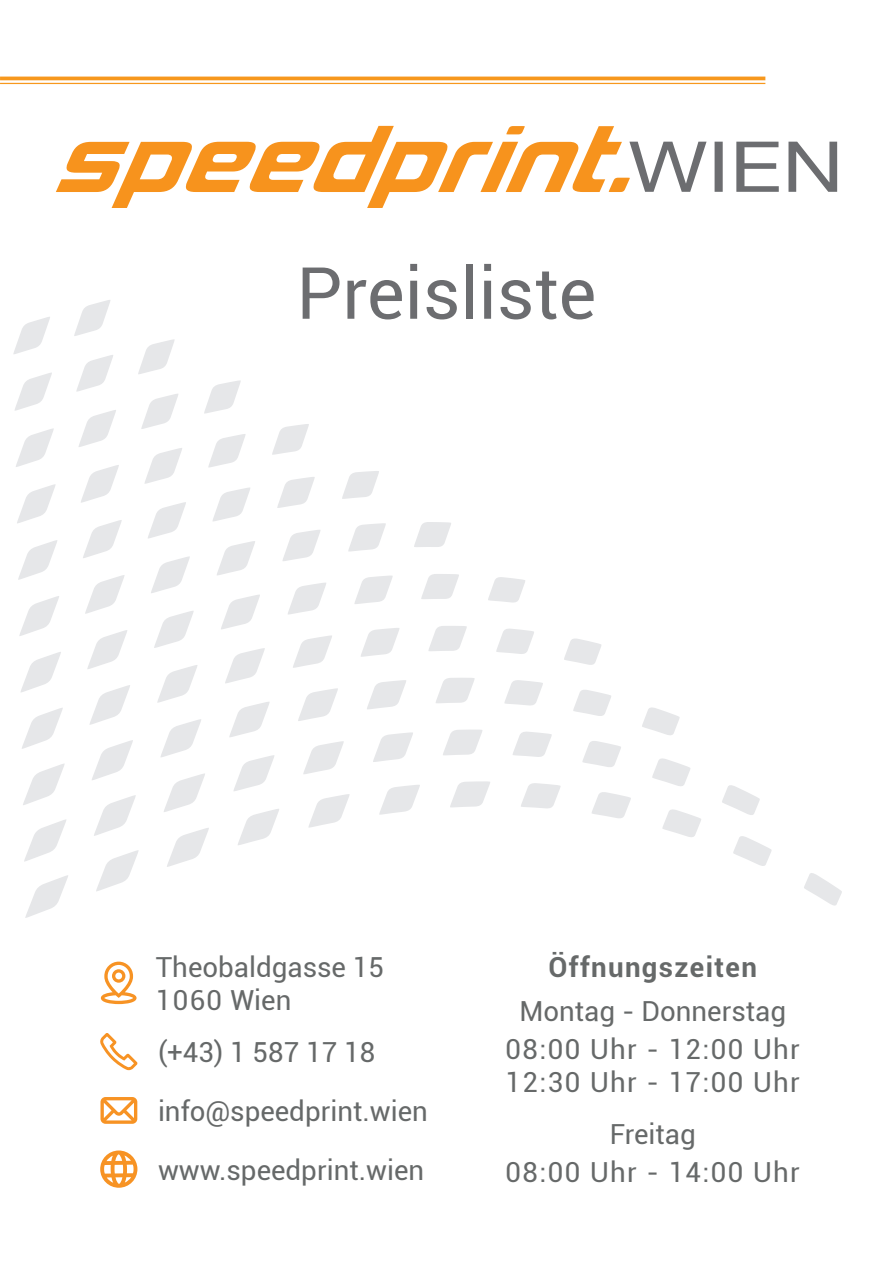
<style>
.page{position:relative;width:893px;height:1263px;background:#fff}
.page>*{position:absolute;margin:0;border:0;box-sizing:border-box;transform-origin:0 0}
.t1{font:72px "Roboto";color:#6c6d70}
.t2{font:27.6px/58.8px "Roboto";color:#666969}
.t3{font:27.6px/51.9px "Roboto";letter-spacing:.05em;color:#666969;text-align:center}
.t4{font:700 27.6px "Roboto";letter-spacing:.05em;color:#666969}
</style>
<div class="page">
<hr style="left:0;top:77px;width:765px;height:3px;background:#f7981d">
<hr style="left:0;top:83px;width:765px;height:1px;background:#f7981d">
<svg style="left:804px;top:873px;width:38px;height:33px"></svg>
<svg style="left:733px;top:836px;width:39px;height:30px"></svg>
<svg style="left:662px;top:809px;width:39px;height:28px"></svg>
<svg style="left:592px;top:792px;width:39px;height:26px"></svg>
<svg style="left:521px;top:783px;width:40px;height:26px"></svg>
<svg style="left:450px;top:781px;width:40px;height:27px"></svg>
<svg style="left:379px;top:785px;width:41px;height:30px"></svg>
<svg style="left:308px;top:794px;width:42px;height:34px"></svg>
<svg style="left:238px;top:809px;width:41px;height:36px"></svg>
<svg style="left:167px;top:828px;width:42px;height:39px"></svg>
<svg style="left:96px;top:850px;width:43px;height:41px"></svg>
<svg style="left:25px;top:875px;width:43px;height:43px"></svg>
<svg style="left:722px;top:785px;width:38px;height:30px"></svg>
<svg style="left:652px;top:758px;width:39px;height:28px"></svg>
<svg style="left:582px;top:741px;width:39px;height:26px"></svg>
<svg style="left:513px;top:732px;width:39px;height:25px"></svg>
<svg style="left:443px;top:730px;width:40px;height:25px"></svg>
<svg style="left:373px;top:732px;width:40px;height:30px"></svg>
<svg style="left:303px;top:741px;width:41px;height:33px"></svg>
<svg style="left:233px;top:755px;width:41px;height:36px"></svg>
<svg style="left:164px;top:773px;width:41px;height:39px"></svg>
<svg style="left:94px;top:795px;width:42px;height:41px"></svg>
<svg style="left:24px;top:819px;width:42px;height:43px"></svg>
<svg style="left:642px;top:707px;width:38px;height:28px"></svg>
<svg style="left:573px;top:690px;width:38px;height:26px"></svg>
<svg style="left:504px;top:680px;width:39px;height:26px"></svg>
<svg style="left:436px;top:678px;width:39px;height:25px"></svg>
<svg style="left:367px;top:680px;width:39px;height:29px"></svg>
<svg style="left:298px;top:688px;width:40px;height:33px"></svg>
<svg style="left:229px;top:702px;width:41px;height:35px"></svg>
<svg style="left:160px;top:719px;width:41px;height:38px"></svg>
<svg style="left:92px;top:740px;width:41px;height:40px"></svg>
<svg style="left:23px;top:764px;width:42px;height:41px"></svg>
<svg style="left:564px;top:638px;width:37px;height:27px"></svg>
<svg style="left:496px;top:628px;width:38px;height:26px"></svg>
<svg style="left:428px;top:626px;width:39px;height:25px"></svg>
<svg style="left:361px;top:628px;width:39px;height:29px"></svg>
<svg style="left:293px;top:635px;width:39px;height:33px"></svg>
<svg style="left:225px;top:648px;width:40px;height:35px"></svg>
<svg style="left:157px;top:665px;width:41px;height:38px"></svg>
<svg style="left:89px;top:685px;width:41px;height:40px"></svg>
<svg style="left:22px;top:708px;width:41px;height:41px"></svg>
<svg style="left:488px;top:577px;width:37px;height:26px"></svg>
<svg style="left:421px;top:574px;width:38px;height:25px"></svg>
<svg style="left:354px;top:575px;width:39px;height:29px"></svg>
<svg style="left:288px;top:583px;width:38px;height:32px"></svg>
<svg style="left:221px;top:595px;width:39px;height:35px"></svg>
<svg style="left:154px;top:611px;width:40px;height:37px"></svg>
<svg style="left:87px;top:630px;width:40px;height:39px"></svg>
<svg style="left:21px;top:652px;width:40px;height:40px"></svg>
<svg style="left:414px;top:522px;width:37px;height:25px"></svg>
<svg style="left:348px;top:523px;width:38px;height:29px"></svg>
<svg style="left:282px;top:530px;width:39px;height:31px"></svg>
<svg style="left:217px;top:541px;width:38px;height:35px"></svg>
<svg style="left:151px;top:556px;width:39px;height:37px"></svg>
<svg style="left:85px;top:575px;width:40px;height:39px"></svg>
<svg style="left:19px;top:596px;width:40px;height:40px"></svg>
<svg style="left:342px;top:471px;width:37px;height:28px"></svg>
<svg style="left:277px;top:477px;width:38px;height:31px"></svg>
<svg style="left:213px;top:487px;width:37px;height:35px"></svg>
<svg style="left:148px;top:502px;width:38px;height:37px"></svg>
<svg style="left:83px;top:520px;width:39px;height:38px"></svg>
<svg style="left:18px;top:540px;width:39px;height:40px"></svg>
<svg style="left:272px;top:424px;width:37px;height:31px"></svg>
<svg style="left:208px;top:434px;width:38px;height:34px"></svg>
<svg style="left:145px;top:448px;width:37px;height:36px"></svg>
<svg style="left:81px;top:465px;width:38px;height:38px"></svg>
<svg style="left:17px;top:484px;width:39px;height:39px"></svg>
<svg style="left:204px;top:380px;width:37px;height:34px"></svg>
<svg style="left:141px;top:394px;width:37px;height:35px"></svg>
<svg style="left:78px;top:410px;width:38px;height:37px"></svg>
<svg style="left:16px;top:428px;width:38px;height:39px"></svg>
<svg style="left:138px;top:339px;width:37px;height:35px"></svg>
<svg style="left:76px;top:355px;width:37px;height:37px"></svg>
<svg style="left:15px;top:372px;width:37px;height:39px"></svg>
<svg style="left:74px;top:300px;width:37px;height:36px"></svg>
<svg style="left:13px;top:317px;width:37px;height:37px"></svg>
<svg style="left:630px;top:142px;width:207px;height:50px"></svg>
<svg style="left:56px;top:126px;width:574px;height:82px"></svg>
<svg style="left:101px;top:962px;width:36px;height:42px"></svg>
<svg style="left:100px;top:1033px;width:38px;height:37px"></svg>
<svg style="left:100px;top:1097px;width:37px;height:27px"></svg>
<svg style="left:100px;top:1150px;width:38px;height:38px"></svg>
<p class="t1" style="left:297px;top:243px;width:301px">Preisliste</p>
<p class="t2" style="left:156px;top:949px;width:230px;line-height:33.2px">Theobaldgasse 15<br>1060 Wien</p>
<p class="t2" style="left:158px;top:1022px;width:271px">(+43) 1 587 17 18 info@speedprint.wien www.speedprint.wien</p>
<p class="t4" style="left:549px;top:947px;width:210px">Öffnungszeiten</p>
<p class="t2" style="left:506px;top:991px;width:296px;line-height:38px;text-align:center">Montag - Donnerstag<br>08:00 Uhr - 12:00 Uhr</p>
<p class="t3" style="left:506px;top:1055px;width:296px">12:30 Uhr - 17:00 Uhr<br>Freitag</p>
<p class="t3" style="left:506px;top:1145px;width:296px">08:00 Uhr - 14:00 Uhr</p>
</div>
